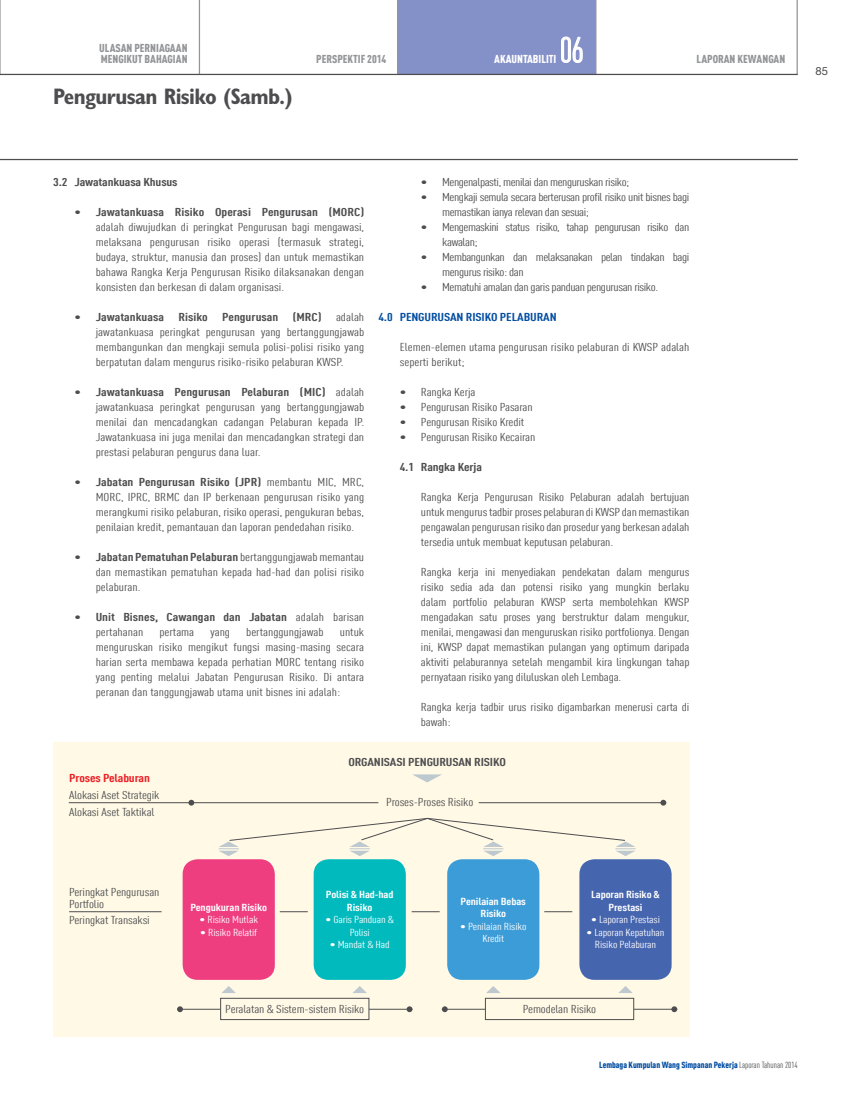
<style>
.page{position:relative;width:851px;height:1099px;background:#fff}
.page>*{position:absolute;margin:0;border:0;box-sizing:border-box;transform-origin:0 0}
.t1{font:34.75px "DIN Cond";color:#fff}
.t2{font:700 condensed 22.5px "Gill Sans Std";letter-spacing:-.025em;color:#4d4d4f}
.t3{font:11.25px/15px "DIN Cond";letter-spacing:-.01em;color:#4d4d4f;text-align:justify;scale:1.25 1}
.t4{font:11.25px/15px "DIN Cond";letter-spacing:-.03em;color:#4d4d4f;scale:1.25 1}
.t5{font:700 11.25px/15px "DIN Cond";color:#4d4d4f;scale:1.25 1}
.t6{font:900 11.25px/11.2px "DIN Cond";color:#939598}
.t7{font:700 11.25px "DIN Cond";color:#034ea2;scale:1.25 1}
.t8{font:700 11.25px "DIN Cond";letter-spacing:-.01em;color:#ed1d24;scale:1.25 1}
.t9{font:900 11.25px "DIN Cond";color:#fff}
.t10{font:11.25px "Helvetica Neue LT Std";color:#4d4d4f}
.t11{font:10px/12.5px "DIN Cond";letter-spacing:-.01em;color:#fff;text-align:center;scale:1.25 1}
.t12{font:700 10px/12.5px "DIN Cond";letter-spacing:-.01em;color:#fff;text-align:center;scale:1.25 1}
.t13{font:900 8.75px "DIN Cond";color:#034ea2}
.s1{font-weight:700}
.s2{font-weight:400}
.s3{font-weight:400;color:#4d4d4f}
</style>
<div class="page">
<hr style="left:0;top:159px;width:797px;height:1px;background:#4d4d4f">
<div style="left:53px;top:742px;width:636px;height:294px;background:#fff9e6"></div>
<svg style="left:412px;top:774px;width:30px;height:8px"></svg>
<div style="left:183px;top:859px;width:92px;height:120px;background:#ee3e80;border-radius:15px"></div>
<div style="left:313px;top:859px;width:93px;height:120px;background:#00babe;border-radius:15px"></div>
<div style="left:447px;top:859px;width:92px;height:120px;background:#3c9cd7;border-radius:15px"></div>
<div style="left:579px;top:859px;width:92px;height:120px;background:#4665af;border-radius:15px"></div>
<svg style="left:218px;top:818px;width:417px;height:38px"></svg>
<hr style="left:69px;top:802px;width:309px;height:1px;background:#4d4d4f">
<hr style="left:478px;top:802px;width:188px;height:1px;background:#4d4d4f">
<hr style="left:69px;top:911px;width:92px;height:1px;background:#4d4d4f">
<svg style="left:280px;top:911px;width:28px;height:1px"></svg>
<svg style="left:411px;top:911px;width:28px;height:1px"></svg>
<svg style="left:544px;top:911px;width:28px;height:1px"></svg>
<svg style="left:188px;top:799px;width:6px;height:6px"></svg>
<svg style="left:660px;top:799px;width:6px;height:6px"></svg>
<hr style="left:442px;top:1009px;width:235px;height:1px;background:#4d4d4f">
<svg style="left:671px;top:1006px;width:6px;height:6px"></svg>
<svg style="left:442px;top:1006px;width:5px;height:6px"></svg>
<hr style="left:177px;top:1009px;width:235px;height:1px;background:#4d4d4f">
<svg style="left:406px;top:1006px;width:6px;height:6px"></svg>
<svg style="left:177px;top:1006px;width:6px;height:6px"></svg>
<div style="left:485px;top:998px;width:148px;height:21px;background:#fff9e6"></div>
<div style="left:485px;top:997px;width:149px;height:22px;border:1px solid #4d4d4f"></div>
<div style="left:220px;top:998px;width:149px;height:21px;background:#fff9e6"></div>
<div style="left:220px;top:997px;width:149px;height:22px;border:1px solid #4d4d4f"></div>
<svg style="left:222px;top:986px;width:14px;height:7px"></svg>
<svg style="left:353px;top:986px;width:14px;height:7px"></svg>
<svg style="left:486px;top:986px;width:14px;height:7px"></svg>
<svg style="left:618px;top:986px;width:14px;height:7px"></svg>
<div style="left:397px;top:0;width:198px;height:74px;background:#8490c8"></div>
<hr style="left:0;top:0;width:1px;height:74px;background:#939598">
<hr style="left:199px;top:0;width:1px;height:74px;background:#939598">
<hr style="left:397px;top:0;width:1px;height:74px;background:#939598">
<hr style="left:595px;top:0;width:1px;height:74px;background:#939598">
<hr style="left:796px;top:0;width:1px;height:74px;background:#939598">
<hr style="left:0;top:74px;width:797px;height:1px;background:#4d4d4f">
<svg style="left:561px;top:36px;width:22px;height:27px"></svg>
<h1 class="t1" style="left:559px;top:30px;width:26px">06</h1>
<p class="t6" style="left:99px;top:42px;width:90px">ULASAN PERNIAGAAN<br>MENGIKUT BAHAGIAN</p>
<p class="t6" style="left:696px;top:53px;width:90px">LAPORAN KEWANGAN</p>
<p class="t6" style="left:316px;top:53px;width:72px">PERSPEKTIF 2014</p>
<p class="t9" style="left:494px;top:52px;width:64px">AKAUNTABILITI</p>
<h2 class="t2" style="left:53px;top:83px;width:241px">Pengurusan Risiko (Samb.)</h2>
<p class="t5" style="left:53px;top:174px;width:101px">3.2 Jawatankuasa Khusus</p>
<p class="t3" style="left:96px;top:204px;width:216px;text-indent:-21px">• <span class="s1">Jawatankuasa Risiko Operasi Pengurusan (MORC) </span>adalah diwujudkan di peringkat Pengurusan bagi mengawasi, melaksana pengurusan risiko operasi (termasuk strategi, budaya, struktur, manusia dan proses) dan untuk memastikan bahawa Rangka Kerja Pengurusan Risiko dilaksanakan dengan konsisten dan berkesan di dalam organisasi.</p>
<p class="t5" style="left:74px;top:309px;width:73px"><span class="s2">•</span> Jawatankuasa</p>
<p class="t5" style="left:178px;top:309px;width:25px">Risiko</p>
<p class="t5" style="left:222px;top:309px;width:46px">Pengurusan</p>
<p class="t5" style="left:293px;top:309px;width:25px">(MRC)</p>
<p class="t3" style="left:96px;top:309px;width:216px;text-indent:240px">adalah jawatankuasa peringkat pengurusan yang bertanggungjawab membangunkan dan mengkaji semula polisi-polisi risiko yang berpatutan dalam mengurus risiko-risiko pelaburan KWSP.</p>
<p class="t3" style="left:96px;top:384px;width:216px;text-indent:-21px">• <span class="s1">Jawatankuasa Pengurusan Pelaburan (MIC)</span> adalah jawatankuasa peringkat pengurusan yang bertanggungjawab menilai dan mencadangkan cadangan Pelaburan kepada IP.<br>Jawatankuasa ini juga menilai dan mencadangkan strategi dan prestasi pelaburan pengurus dana luar.</p>
<p class="t3" style="left:96px;top:474px;width:216px;text-indent:-21px">• <span class="s1">Jabatan Pengurusan Risiko (JPR)</span> membantu MIC, MRC, MORC, IPRC, BRMC dan IP berkenaan pengurusan risiko yang merangkumi risiko pelaburan, risiko operasi, pengukuran bebas, penilaian kredit, pemantauan dan laporan pendedahan risiko.</p>
<p class="t3" style="left:96px;top:549px;width:216px;text-indent:-21px">• <span class="s1">Jabatan Pematuhan Pelaburan</span> bertanggungjawab memantau dan memastikan pematuhan kepada had-had dan polisi risiko pelaburan.</p>
<p class="t5" style="left:96px;top:609px;width:216px;text-indent:-21px"><span class="s2">•</span> Unit Bisnes, Cawangan dan Jabatan <span class="s2">adalah barisan pertahanan</span></p>
<p class="t3" style="left:96px;top:624px;width:216px;text-indent:244px">untuk menguruskan risiko mengikut fungsi masing-masing secara harian serta membawa kepada perhatian MORC tentang risiko yang penting melalui Jabatan Pengurusan Risiko. Di antara peranan dan tanggungjawab utama unit bisnes ini adalah:</p>
<p class="t3" style="left:159px;top:624px;width:29px">pertama</p>
<p class="t3" style="left:210px;top:624px;width:17px">yang</p>
<p class="t3" style="left:246px;top:624px;width:63px">bertanggungjawab</p>
<p class="t4" style="left:421px;top:174px;width:168px">• Mengenalpasti, menilai dan menguruskan risiko;</p>
<p class="t4" style="left:442px;top:189px;width:199px;text-indent:-21px">• Mengkaji semula secara berterusan profil risiko unit bisnes bagi memastikan ianya relevan dan sesuai;</p>
<p class="t4" style="left:442px;top:219px;width:199px;text-indent:-21px">• Mengemaskini status risiko, tahap pengurusan risiko dan kawalan;</p>
<p class="t4" style="left:442px;top:249px;width:199px;text-indent:-21px">• Membangunkan dan melaksanakan pelan tindakan bagi mengurus risiko: dan</p>
<p class="t4" style="left:421px;top:279px;width:191px">• Mematuhi amalan dan garis panduan pengurusan risiko.</p>
<p class="t7" style="left:378px;top:310px;width:29px">4.0 Pengurusan</p>
<p class="t7" style="left:466px;top:310px;width:10px">Risik</p>
<p class="t7" style="left:491px;top:310px;width:18px">o Pelaburan</p>
<p class="t3" style="left:399px;top:339px;width:233px">Elemen-elemen utama pengurusan risiko pelaburan di KWSP adalah seperti berikut;</p>
<p class="t3" style="left:399px;top:384px;width:62px">• Rangka Kerja</p>
<p class="t3" style="left:399px;top:399px;width:108px">• Pengurusan Risiko Pasaran</p>
<p class="t3" style="left:399px;top:414px;width:101px">• Pengurusan Risiko Kredit</p>
<p class="t3" style="left:399px;top:429px;width:110px">• Pengurusan Risiko Kecairan</p>
<p class="t5" style="left:399px;top:459px;width:67px">4.1 Rangka Kerja</p>
<p class="t3" style="left:421px;top:489px;width:216px">Rangka Kerja Pengurusan Risiko Pelaburan adalah bertujuan untuk mengurus tadbir proses pelaburan di KWSP dan memastikan pengawalan pengurusan risiko dan prosedur yang berkesan adalah tersedia untuk membuat keputusan pelaburan.</p>
<p class="t3" style="left:421px;top:564px;width:216px">Rangka kerja ini menyediakan pendekatan dalam mengurus risiko sedia ada dan potensi risiko yang mungkin berlaku dalam portfolio pelaburan KWSP serta membolehkan KWSP mengadakan satu proses yang berstruktur dalam mengukur, menilai, mengawasi dan menguruskan risiko portfolionya. Dengan ini, KWSP dapat memastikan pulangan yang optimum daripada aktiviti pelaburannya setelah mengambil kira lingkungan tahap pernyataan risiko yang diluluskan oleh Lembaga.</p>
<p class="t3" style="left:421px;top:699px;width:216px">Rangka kerja tadbir urus risiko digambarkan menerusi carta di bawah:</p>
<p class="t8" style="left:69px;top:770px;width:66px">Proses Pelaburan</p>
<p class="t3" style="left:69px;top:786px;width:74px;line-height:17px">Alokasi Aset Strategik<br>Alokasi Aset Taktikal</p>
<p class="t5" style="left:348px;top:754px;width:6px">Organisasi</p>
<p class="t5" style="left:408px;top:754px;width:12px">Pengurusan</p>
<p class="t5" style="left:474px;top:754px;width:10px">Risik</p>
<p class="t5" style="left:499px;top:754px;width:7px">o</p>
<p class="t3" style="left:386px;top:794px;width:71px">Proses-Proses Risiko</p>
<p class="t10" style="left:815px;top:64px;width:14px">85</p>
<p class="t3" style="left:69px;top:886px;width:74px;line-height:11.2px">Peringkat Pengurusan<br>Portfolio</p>
<p class="t3" style="left:69px;top:911px;width:66px">Peringkat Transaksi</p>
<p class="t12" style="left:190px;top:900px;width:63px">Pengukuran Risiko</p>
<p class="t11" style="left:199px;top:913px;width:48px">• Risiko Mutlak</p>
<p class="t11" style="left:200px;top:926px;width:47px">• Risiko Relatif</p>
<p class="t12" style="left:326px;top:888px;width:56px">Polisi &amp; Had-had<br>Risiko</p>
<p class="t11" style="left:325px;top:913px;width:56px">• Garis Panduan &amp;<br>Polisi</p>
<p class="t11" style="left:330px;top:938px;width:49px">• Mandat &amp; Had</p>
<p class="t12" style="left:460px;top:894px;width:54px">Penilaian Bebas<br>Risiko</p>
<p class="t11" style="left:460px;top:919px;width:55px">• Penilaian Risiko<br>Kredit</p>
<p class="t12" style="left:591px;top:888px;width:56px">Laporan Risiko &amp;<br>Prestasi</p>
<p class="t11" style="left:591px;top:913px;width:57px">• Laporan Prestasi</p>
<p class="t11" style="left:586px;top:926px;width:64px">• Laporan Kepatuhan<br>Risiko Pelaburan</p>
<p class="t3" style="left:225px;top:1001px;width:113px">Peralatan &amp; Sistem-sistem Risiko</p>
<p class="t3" style="left:522px;top:1001px;width:60px">Pemodelan Risiko</p>
<p class="t13" style="left:599px;top:1059px;width:200px">LEMBAGA KUMPULAN WANG SIMPANAN PEKERJA <span class="s3">Laporan Tahunan 2014</span></p>
</div>
